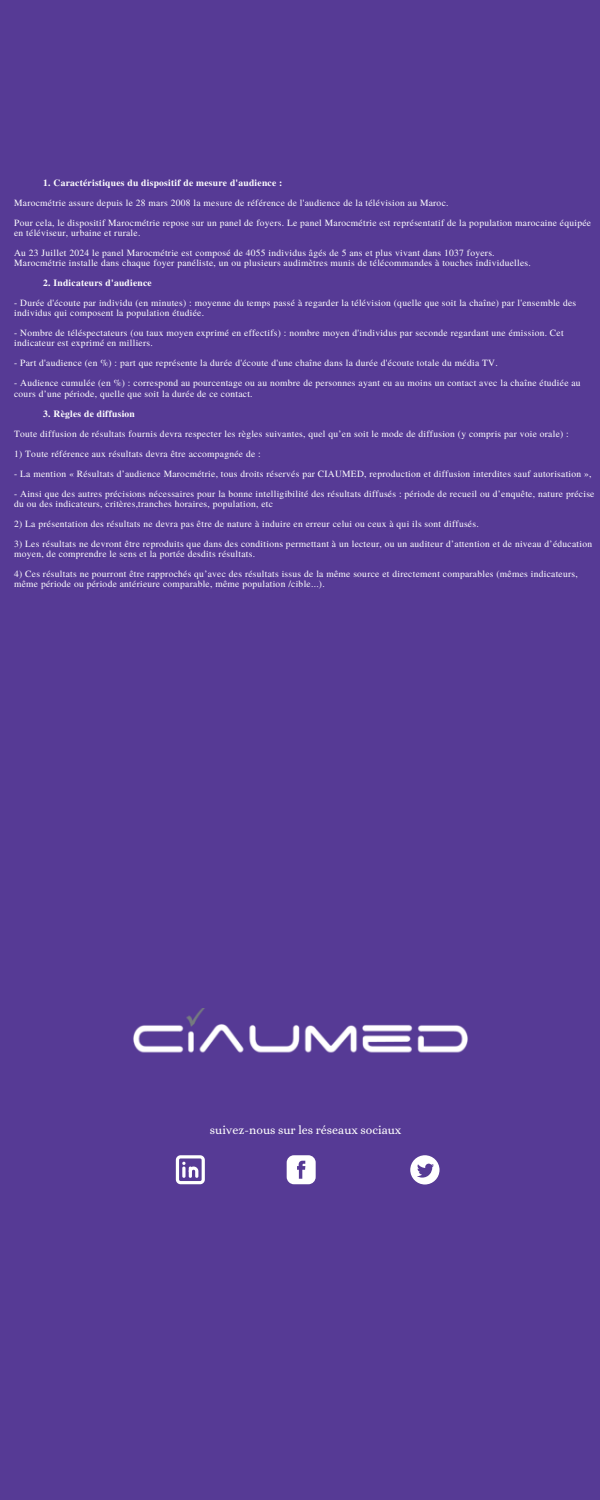
<style>
.page{position:relative;width:600px;height:1500px;background:#563a95}
.page>*{position:absolute;margin:0;border:0;box-sizing:border-box;transform-origin:0 0}
.t1{font:12px "Alice";color:#fff}
.t2{font:9.5px/10px "Te X Gyre Termes";letter-spacing:.03em;color:#fff}
.t3{font:700 9.5px "Te X Gyre Termes";letter-spacing:.03em;color:#fff}
</style>
<div class="page">
<img style="left:133px;top:1008px;width:335px;height:45px">
<svg style="left:176px;top:1155px;width:29px;height:29px"></svg>
<svg style="left:287px;top:1155px;width:29px;height:29px"></svg>
<svg style="left:410px;top:1155px;width:30px;height:30px"></svg>
<p class="t3" style="left:43px;top:175px;width:241px">1. Caractéristiques du dispositif de mesure d'audience :</p>
<p class="t2" style="left:14px;top:197px;width:436px">Marocmétrie assure depuis le 28 mars 2008 la mesure de référence de l'audience de la télévision au Maroc.</p>
<p class="t2" style="left:14px;top:217px;width:578px">Pour cela, le dispositif Marocmétrie repose sur un panel de foyers. Le panel Marocmétrie est représentatif de la population marocaine équipée en téléviseur, urbaine et rurale.</p>
<p class="t2" style="left:14px;top:247px;width:482px">Au 23 Juillet 2024 le panel Marocmétrie est composé de 4055 individus âgés de 5 ans et plus vivant dans 1037 foyers.</p>
<h2 class="t2" style="left:14px;top:257px;width:518px">Marocmétrie installe dans chaque foyer panéliste, un ou plusieurs audimètres munis de télécommandes à touches individuelles.</h2>
<p class="t3" style="left:43px;top:275px;width:110px">2. Indicateurs d'audience</p>
<p class="t2" style="left:14px;top:297px;width:564px">- Durée d'écoute par individu (en minutes) : moyenne du temps passé à regarder la télévision (quelle que soit la chaîne) par l'ensemble des individus qui composent la population étudiée.</p>
<p class="t2" style="left:14px;top:328px;width:551px">- Nombre de téléspectateurs (ou taux moyen exprimé en effectifs) : nombre moyen d'individus par seconde regardant une émission. Cet indicateur est exprimé en milliers.</p>
<p class="t2" style="left:14px;top:358px;width:485px">- Part d'audience (en %) : part que représente la durée d'écoute d'une chaîne dans la durée d'écoute totale du média TV.</p>
<p class="t2" style="left:14px;top:378px;width:568px">- Audience cumulée (en %) : correspond au pourcentage ou au nombre de personnes ayant eu au moins un contact avec la chaîne étudiée au cours d’une période, quelle que soit la durée de ce contact.</p>
<p class="t3" style="left:43px;top:406px;width:93px">3. Règles de diffusion</p>
<p class="t2" style="left:14px;top:428px;width:556px">Toute diffusion de résultats fournis devra respecter les règles suivantes, quel qu’en soit le mode de diffusion (y compris par voie orale) :</p>
<p class="t2" style="left:14px;top:448px;width:248px">1) Toute référence aux résultats devra être accompagnée de :</p>
<p class="t2" style="left:14px;top:468px;width:579px">- La mention « Résultats d’audience Marocmétrie, tous droits réservés par CIAUMED, reproduction et diffusion interdites sauf autorisation »,</p>
<p class="t2" style="left:14px;top:488px;width:582px">- Ainsi que des autres précisions nécessaires pour la bonne intelligibilité des résultats diffusés : période de recueil ou d’enquête, nature précise du ou des indicateurs, critères,tranches horaires, population, etc</p>
<p class="t2" style="left:14px;top:518px;width:466px">2) La présentation des résultats ne devra pas être de nature à induire en erreur celui ou ceux à qui ils sont diffusés.</p>
<p class="t2" style="left:14px;top:539px;width:580px">3) Les résultats ne devront être reproduits que dans des conditions permettant à un lecteur, ou un auditeur d’attention et de niveau d’éducation moyen, de comprendre le sens et la portée desdits résultats.</p>
<p class="t2" style="left:14px;top:569px;width:565px">4) Ces résultats ne pourront être rapprochés qu’avec des résultats issus de la même source et directement comparables (mêmes indicateurs, même période ou période antérieure comparable, même population /cible...).</p>
<p class="t1" style="left:210px;top:1123px;width:193px">suivez-nous sur les réseaux sociaux</p>
</div>
